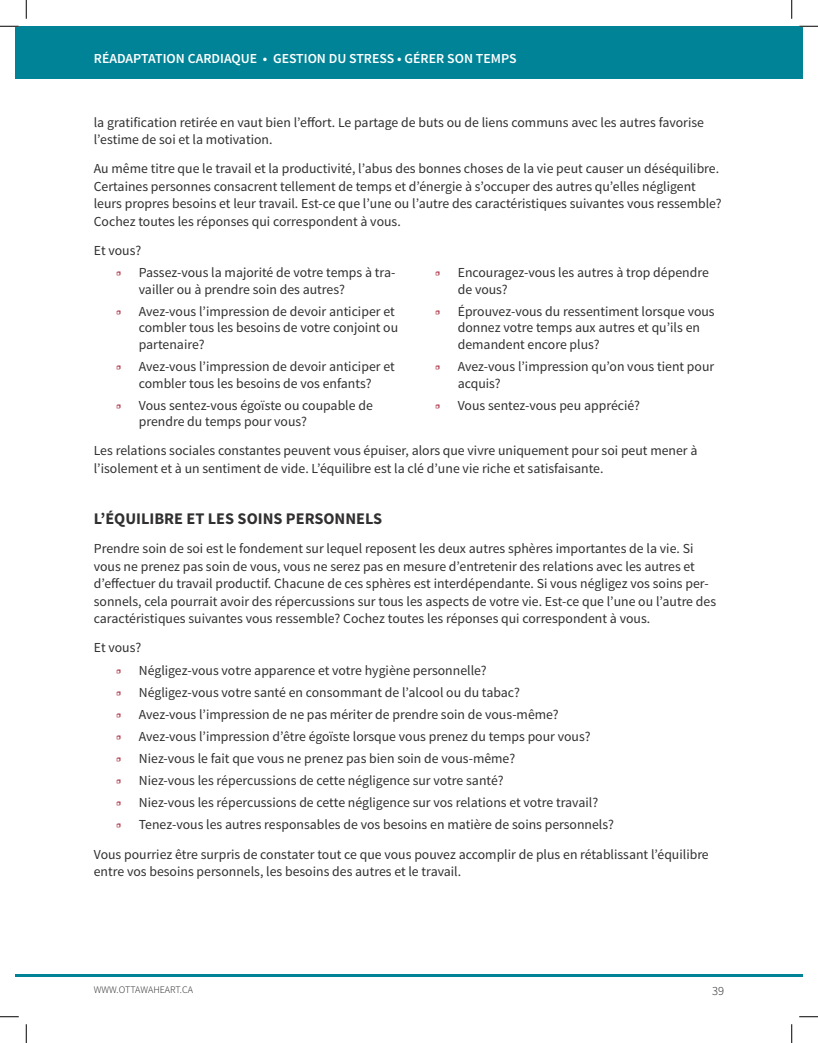
<style>
.page{position:relative;width:818px;height:1043px;background:#fff}
.page>*{position:absolute;margin:0;border:0;box-sizing:border-box;transform-origin:0 0}
.t1{font:700 16.25px "Source Sans Pro";color:#312f30}
.Body{font:13.75px/17.5px "Source Sans Pro";color:#312f30}
.t2{font:600 13.75px "Source Sans Pro";color:#fff}
.t3{font:13.75px "Source Sans Pro";color:#a62035}
.t4{font:300 12.5px "Source Sans Pro";color:#231f20}
.t5{font:300 10px "Source Sans Pro";color:#231f20}
</style>
<div class="page">
<div style="left:15px;top:26px;width:787px;height:53px;background:#008396"></div>
<hr style="left:15px;top:973px;width:787px;height:3px;background:#008396">
<svg style="left:0;top:25px;width:19px;height:2px"></svg>
<svg style="left:799px;top:25px;width:19px;height:2px"></svg>
<svg style="left:0;top:1016px;width:19px;height:1px"></svg>
<svg style="left:799px;top:1016px;width:19px;height:1px"></svg>
<svg style="left:25px;top:0;width:2px;height:19px"></svg>
<svg style="left:25px;top:1024px;width:2px;height:18px"></svg>
<svg style="left:791px;top:0;width:1px;height:19px"></svg>
<svg style="left:791px;top:1024px;width:1px;height:18px"></svg>
<p class="t2" style="left:94px;top:50px;width:328px">RÉADAPTATION CARDIAQUE • GESTION DU STRESS • GÉRER</p>
<p class="t2" style="left:447px;top:50px;width:10px">SON</p>
<p class="t2" style="left:476px;top:50px;width:34px">TEMPS</p>
<p class="Body" style="left:94px;top:113px;width:611px">la gratification retirée en vaut bien l’effort. Le partage de buts ou de liens communs avec les autres favorise l’estime de soi et la motivation.</p>
<p class="Body" style="left:94px;top:160px;width:629px">Au même titre que le travail et la productivité, l’abus des bonnes choses de la vie peut causer un déséquilibre.<br>Certaines personnes consacrent tellement de temps et d’énergie à s’occuper des autres qu’elles négligent leurs propres besoins et leur travail. Est-ce que l’une ou l’autre des caractéristiques suivantes vous ressemble?<br>Cochez toutes les réponses qui correspondent à vous.</p>
<p class="Body" style="left:94px;top:242px;width:49px">Et vous?</p>
<p class="t3" style="left:116px;top:264px;width:7px">❒</p>
<p class="Body" style="left:139px;top:265px;width:258px;line-height:16.5px">Passez-vous la majorité de votre temps à tra&shy;vailler ou à prendre soin des autres?</p>
<p class="t3" style="left:116px;top:303px;width:7px">❒</p>
<p class="Body" style="left:139px;top:303px;width:261px;line-height:16.5px">Avez-vous l’impression de devoir anticiper et combler tous les besoins de votre conjoint ou partenaire?</p>
<p class="t3" style="left:116px;top:358px;width:7px">❒</p>
<p class="Body" style="left:139px;top:358px;width:257px;line-height:16.5px">Avez-vous l’impression de devoir anticiper et combler tous les besoins de vos enfants?</p>
<p class="t3" style="left:116px;top:396px;width:7px">❒</p>
<p class="Body" style="left:139px;top:397px;width:235px;line-height:16.5px">Vous sentez-vous égoïste ou coupable de prendre du temps pour vous?</p>
<p class="t3" style="left:435px;top:264px;width:7px">❒</p>
<p class="Body" style="left:458px;top:265px;width:252px;line-height:16.5px">Encouragez-vous les autres à trop dépendre de vous?</p>
<p class="t3" style="left:435px;top:303px;width:7px">❒</p>
<p class="Body" style="left:458px;top:303px;width:258px;line-height:16.5px">Éprouvez-vous du ressentiment lorsque vous donnez votre temps aux autres et qu’ils en demandent encore plus?</p>
<p class="t3" style="left:435px;top:358px;width:7px">❒</p>
<p class="Body" style="left:458px;top:358px;width:258px;line-height:16.5px">Avez-vous l’impression qu’on vous tient pour acquis?</p>
<p class="t3" style="left:435px;top:396px;width:7px">❒</p>
<p class="Body" style="left:458px;top:396px;width:184px">Vous sentez-vous peu apprécié?</p>
<p class="Body" style="left:94px;top:442px;width:605px">Les relations sociales constantes peuvent vous épuiser, alors que vivre uniquement pour soi peut mener à l’isolement et à un sentiment de vide. L’équilibre est la clé d’une vie riche et satisfaisante.</p>
<h2 class="t1" style="left:94px;top:508px;width:290px">L’ÉQUILIBRE ET LES SOINS PERSONNELS</h2>
<p class="Body" style="left:94px;top:540px;width:623px">Prendre soin de soi est le fondement sur lequel reposent les deux autres sphères importantes de la vie. Si vous ne prenez pas soin de vous, vous ne serez pas en mesure d’entretenir des relations avec les autres et d’effectuer du travail productif. Chacune de ces sphères est interdépendante. Si vous négligez vos soins per&shy;sonnels, cela pourrait avoir des répercussions sur tous les aspects de votre vie. Est-ce que l’une ou l’autre des caractéristiques suivantes vous ressemble? Cochez toutes les réponses qui correspondent à vous.</p>
<p class="Body" style="left:94px;top:639px;width:49px">Et vous?</p>
<p class="t3" style="left:116px;top:661px;width:7px">❒</p>
<p class="Body" style="left:139px;top:661px;width:349px">Négligez-vous votre apparence et votre hygiène personnelle?</p>
<p class="t3" style="left:116px;top:683px;width:7px">❒</p>
<p class="Body" style="left:139px;top:683px;width:382px">Négligez-vous votre santé en consommant de l’alcool ou du tabac?</p>
<p class="t3" style="left:116px;top:705px;width:7px">❒</p>
<p class="Body" style="left:139px;top:705px;width:421px">Avez-vous l’impression de ne pas mériter de prendre soin de vous-même?</p>
<p class="t3" style="left:116px;top:727px;width:7px">❒</p>
<p class="Body" style="left:139px;top:727px;width:453px">Avez-vous l’impression d’être égoïste lorsque vous prenez du temps pour vous?</p>
<p class="t3" style="left:116px;top:750px;width:7px">❒</p>
<p class="Body" style="left:139px;top:750px;width:378px">Niez-vous le fait que vous ne prenez pas bien soin de vous-même?</p>
<p class="t3" style="left:116px;top:772px;width:7px">❒</p>
<p class="Body" style="left:139px;top:772px;width:366px">Niez-vous les répercussions de cette négligence sur votre santé?</p>
<p class="t3" style="left:116px;top:794px;width:7px">❒</p>
<p class="Body" style="left:139px;top:794px;width:461px">Niez-vous les répercussions de cette négligence sur vos relations et votre travail?</p>
<p class="t3" style="left:116px;top:816px;width:7px">❒</p>
<p class="Body" style="left:139px;top:816px;width:476px">Tenez-vous les autres responsables de vos besoins en matière de soins personnels?</p>
<p class="Body" style="left:94px;top:845px;width:616px">Vous pourriez être surpris de constater tout ce que vous pouvez accomplir de plus en rétablissant l’équilibre entre vos besoins personnels, les besoins des autres et le travail.</p>
<p class="t5" style="left:94px;top:983px;width:101px">WWW.OTTAWAHEART.CA</p>
<p class="t4" style="left:712px;top:983px;width:13px">39</p>
</div>
